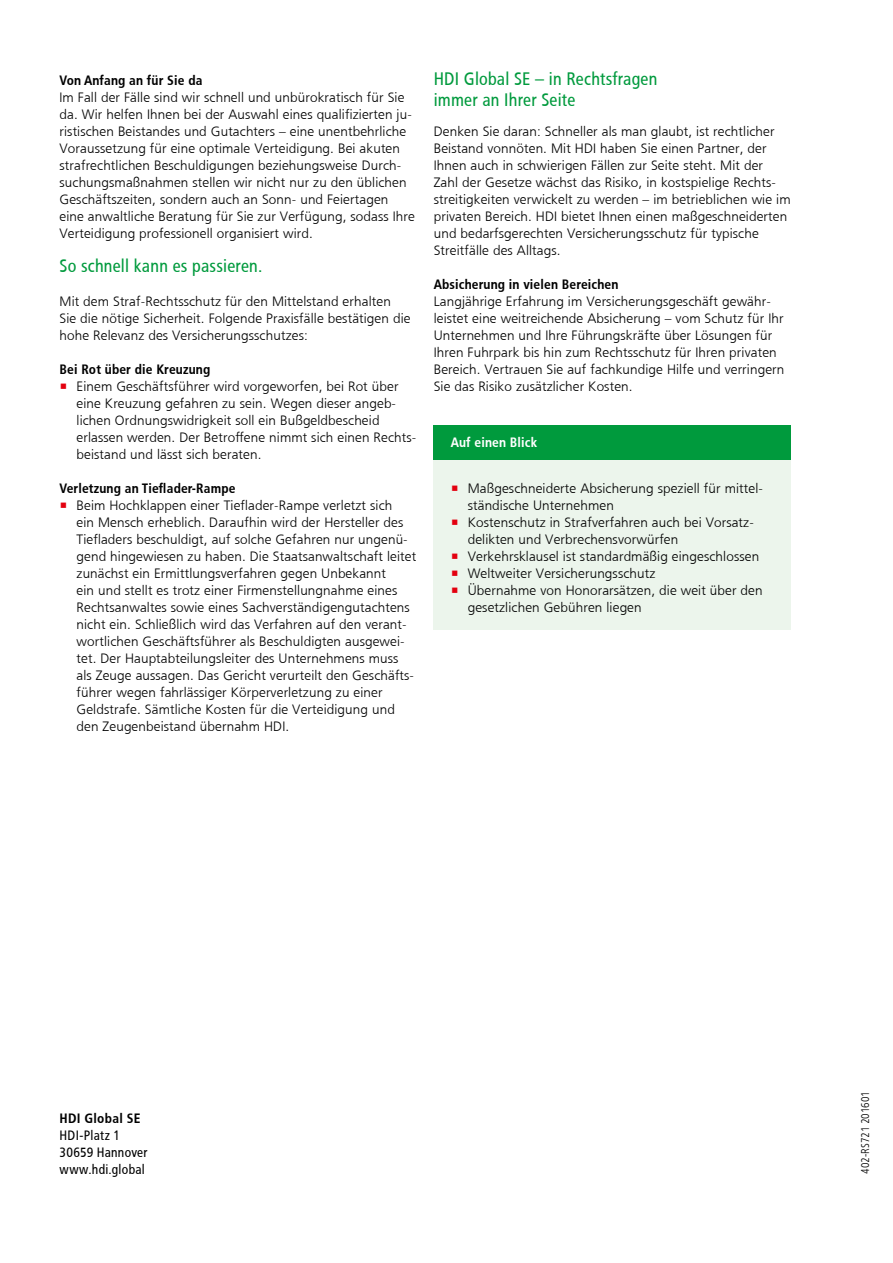
<style>
.page{position:relative;width:893px;height:1263px;background:#fff}
.page>*{position:absolute;margin:0;border:0;box-sizing:border-box;transform-origin:0 0}
.t1{font:18px/21.6px "HDI Gerling Sans Cond Regular";letter-spacing:.01em;color:#009a3d}
.t2{font:13.5px/17px "HDI Gerling Sans Light";letter-spacing:.01em;color:#000}
.t3{font:13.5px "HDI Gerling Sans Cond Bold";letter-spacing:.01em;color:#000}
.t4{font:13.5px/17px "HDI Gerling Sans Cond Regular";letter-spacing:.02em;color:#000}
.t5{font:13.5px "HDI Gerling Sans Cond Bold";letter-spacing:.01em;color:#fff}
.t6{font:11.25px "HDI Gerling Sans Cond Light";color:#000}
.s1{color:#e3000f}
</style>
<div class="page">
<div style="left:434px;top:453px;width:357px;height:176px;background:#ecf5ec"></div>
<div style="left:434px;top:425px;width:357px;height:34px;background:#009a3d"></div>
<p class="t3" style="left:60px;top:73px;width:144px">Von Anfang an für Sie da</p>
<p class="t2" style="left:60px;top:89px;width:357px">Im Fall der Fälle sind wir schnell und unbürokratisch für Sie da. Wir helfen Ihnen bei der Auswahl eines qualifizierten ju&shy;ristischen Beistandes und Gutachters – eine unentbehrliche Voraussetzung für eine optimale Verteidigung. Bei akuten strafrechtlichen Beschuldigungen beziehungsweise Durch&shy;suchungsmaßnahmen stellen wir nicht nur zu den üblichen Geschäftszeiten, sondern auch an Sonn- und Feiertagen eine anwaltliche Beratung für Sie zur Verfügung, sodass Ihre Verteidigung professionell organisiert wird.</p>
<h1 class="t1" style="left:60px;top:255px;width:204px">So schnell kann es passieren.</h1>
<p class="t2" style="left:60px;top:293px;width:353px">Mit dem Straf-Rechtsschutz für den Mittelstand erhalten<br>Sie die nötige Sicherheit. Folgende Praxisfälle bestätigen die hohe Relevanz des Versicherungsschutzes:</p>
<p class="t3" style="left:60px;top:362px;width:152px">Bei Rot über die Kreuzung</p>
<p class="t2" style="left:77px;top:378px;width:341px;text-indent:-17px"><span class="s1">•</span> Einem Geschäftsführer wird vorgeworfen, bei Rot über eine Kreuzung gefahren zu sein. Wegen dieser angeb&shy;lichen Ordnungswidrigkeit soll ein Bußgeldbescheid erlassen werden. Der Betroffene nimmt sich einen Rechts&shy;beistand und lässt sich beraten.</p>
<p class="t3" style="left:60px;top:481px;width:177px">Verletzung an Tieflader-Rampe</p>
<p class="t2" style="left:77px;top:497px;width:341px;text-indent:-17px"><span class="s1">•</span> Beim Hochklappen einer Tieflader-Rampe verletzt sich<br>ein Mensch erheblich. Daraufhin wird der Hersteller des Tiefladers beschuldigt, auf solche Gefahren nur ungenü&shy;gend hingewiesen zu haben. Die Staatsanwaltschaft leitet zunächst ein Ermittlungsverfahren gegen Unbekannt<br>ein und stellt es trotz einer Firmenstellungnahme eines Rechtsanwaltes sowie eines Sachverständigengutachtens nicht ein. Schließlich wird das Verfahren auf den verant&shy;wortlichen Geschäftsführer als Beschuldigten ausgewei&shy;tet. Der Hauptabteilungsleiter des Unternehmens muss als Zeuge aussagen. Das Gericht verurteilt den Geschäfts&shy;führer wegen fahrlässiger Körperverletzung zu einer Geldstrafe. Sämtliche Kosten für die Verteidigung und den Zeugenbeistand übernahm HDI.</p>
<h1 class="t1" style="left:434px;top:68px;width:225px">HDI Global SE – in Rechtsfragen immer an Ihrer Seite</h1>
<p class="t2" style="left:434px;top:123px;width:358px">Denken Sie daran: Schneller als man glaubt, ist rechtlicher Beistand vonnöten. Mit HDI haben Sie einen Partner, der Ihnen auch in schwierigen Fällen zur Seite steht. Mit der Zahl der Gesetze wächst das Risiko, in kostspielige Rechts&shy;streitigkeiten verwickelt zu werden – im betrieblichen wie im privaten Bereich. HDI bietet Ihnen einen maßgeschneiderten und bedarfsgerechten Versicherungsschutz für typische Streitfälle des Alltags.</p>
<p class="t3" style="left:434px;top:277px;width:186px">Absicherung in vielen Bereichen</p>
<p class="t2" style="left:434px;top:293px;width:352px">Langjährige Erfahrung im Versicherungsgeschäft gewähr&shy;leistet eine weitreichende Absicherung – vom Schutz für Ihr Unternehmen und Ihre Führungskräfte über Lösungen für Ihren Fuhrpark bis hin zum Rechtsschutz für Ihren privaten Bereich. Vertrauen Sie auf fachkundige Hilfe und verringern Sie das Risiko zusätzlicher Kosten.</p>
<p class="t5" style="left:451px;top:434px;width:88px">Auf einen Blick</p>
<p class="t2" style="left:468px;top:480px;width:297px;text-indent:-17px"><span class="s1">•</span> Maßgeschneiderte Absicherung speziell für mittel&shy;ständische Unternehmen</p>
<p class="t2" style="left:468px;top:514px;width:286px;text-indent:-17px"><span class="s1">•</span> Kostenschutz in Strafverfahren auch bei Vorsatz&shy;delikten und Verbrechensvorwürfen</p>
<p class="t2" style="left:451px;top:548px;width:310px"><span class="s1">•</span> Verkehrsklausel ist standardmäßig eingeschlossen</p>
<p class="t2" style="left:451px;top:565px;width:206px"><span class="s1">•</span> Weltweiter Versicherungsschutz</p>
<p class="t2" style="left:468px;top:582px;width:296px;text-indent:-17px"><span class="s1">•</span> Übernahme von Honorarsätzen, die weit über den gesetzlichen Gebühren liegen</p>
<p class="t3" style="left:60px;top:1110px;width:83px">HDI Global SE</p>
<p class="t4" style="left:60px;top:1127px;width:89px">HDI-Platz 1<br>30659 Hannover www.hdi.global</p>
<p class="t6" style="left:859px;top:1174px;width:84px;rotate:-90deg">402-RS721 201601</p>
</div>
